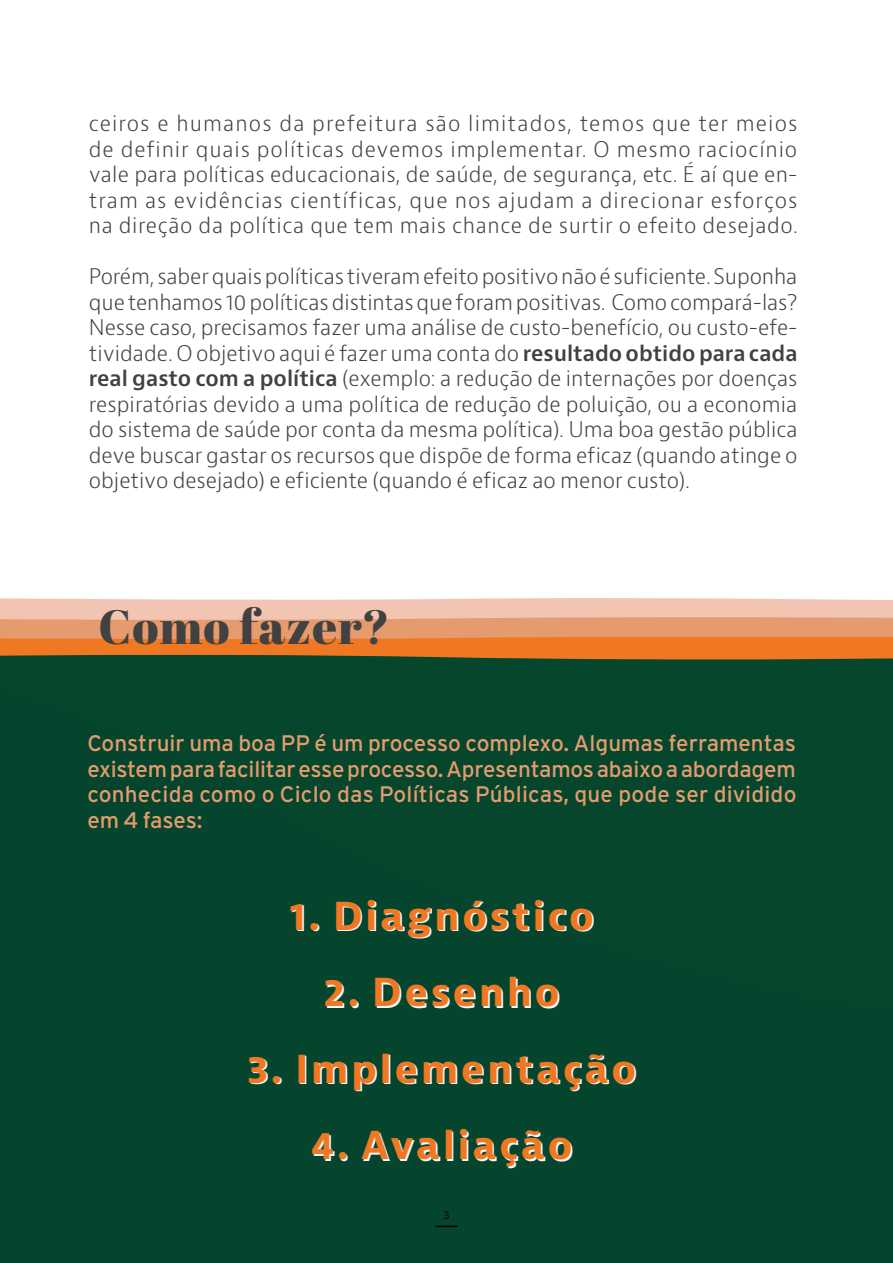
<style>
.page{position:relative;width:893px;height:1263px;background:#fff}
.page>*{position:absolute;margin:0;border:0;box-sizing:border-box;transform-origin:0 0}
.t1{font:48px "Abril Fatface";letter-spacing:.02em;color:#424142}
.t2{font:700 37.5px "Bernina Sans";letter-spacing:.08em;color:#f07822}
.t3{font:22.5px/25.5px "Interstate";letter-spacing:.01em;color:#e49b6e;text-align:justify}
.t4{font:300 21px/25.5px "Bernino Sans";color:#414141;text-align:justify}
.t5{font:12px "Source Code Pro";color:#040503}
.s1{font-weight:600}
</style>
<div class="page">
<div style="left:0;top:662px;width:893px;height:601px;background:#05452d"></div>
<svg style="left:0;top:598px;width:893px;height:64px"></svg>
<hr style="left:435px;top:1225px;width:22px;height:2px;background:#040503">
<p class="t4" style="left:89px;top:111px;width:710px">ceiros e humanos da prefeitura são limitados, temos que ter meios de definir quais políticas devemos implementar. O mesmo raciocínio vale para políticas educacionais, de saúde, de segurança, etc. É aí que en&shy;tram as evidências científicas, que nos ajudam a direcionar esforços na direção da política que tem mais chance de surtir o efeito desejado.</p>
<p class="t4" style="left:89px;top:264px;width:710px">Porém, saber quais políticas tiveram efeito positivo não é suficiente. Suponha que tenhamos 10 políticas distintas que foram positivas. Como compará-las?<br>Nesse caso, precisamos fazer uma análise de custo-benefício, ou custo-efe&shy;tividade. O objetivo aqui é fazer uma conta do <span class="s1">resultado obtido para cada real gasto com a política</span> (exemplo: a redução de internações por doenças respiratórias devido a uma política de redução de poluição, ou a economia do sistema de saúde por conta da mesma política). Uma boa gestão pública deve buscar gastar os recursos que dispõe de forma eficaz (quando atinge o objetivo desejado) e eficiente (quando é eficaz ao menor custo).</p>
<h1 class="t1" style="left:98px;top:593px;width:293px">Como fazer?</h1>
<p class="t3" style="left:87px;top:730px;width:711px">Construir uma boa PP é um processo complexo. Algumas ferramentas existem para facilitar esse processo. Apresentamos abaixo a abordagem conhecida como o Ciclo das Políticas Públicas, que pode ser dividido em 4 fases:</p>
<h2 class="t2" style="left:289px;top:892px;width:306px">1. Diagnóstico</h2>
<h2 class="t2" style="left:324px;top:968px;width:238px">2. Desenho</h2>
<h2 class="t2" style="left:247px;top:1045px;width:391px">3. Implementação</h2>
<h2 class="t2" style="left:311px;top:1121px;width:263px">4. Avaliação</h2>
<p class="t5" style="left:443px;top:1206px;width:9px">3</p>
</div>
